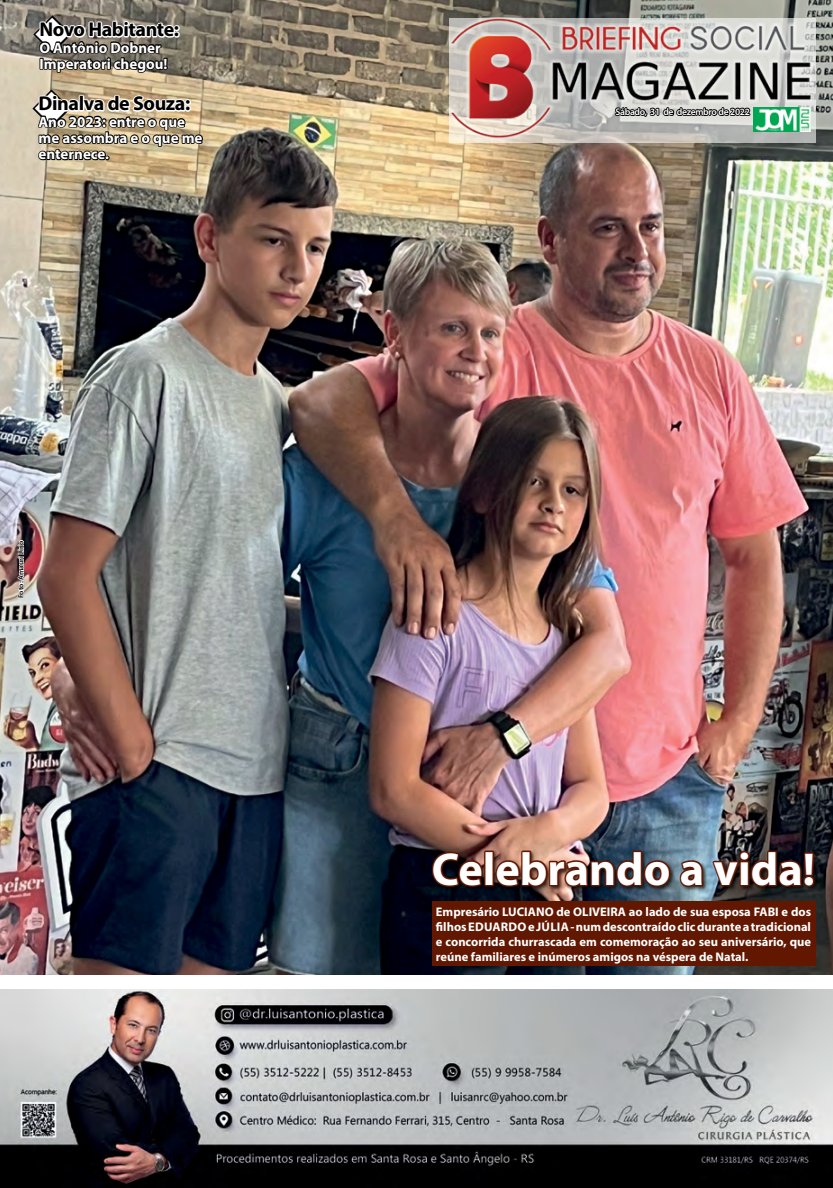
<style>
.page{position:relative;width:833px;height:1188px;background:#fff}
.page>*{position:absolute;margin:0;border:0;box-sizing:border-box;transform-origin:0 0}
.t1{font:700 46.25px "Myriad Pro";color:#fff}
.t2{font:700 20px "Myriad Pro";letter-spacing:-.02em;color:#000}
.t3{font:700 15px/16.2px "Myriad Pro";color:#fff}
.t4{font:700 12.5px/15px "Myriad Pro";color:#fff;text-align:justify}
.t5{font:600 9.62px "Myriad Pro";letter-spacing:-.03em;color:#fff}
.t6{font:600 7.5px "Myriad Pro";color:#000}
</style>
<div class="page">
<img style="left:0;top:0;width:833px;height:975px">
<svg style="left:17px;top:540px;width:8px;height:58px"></svg>
<div style="left:431px;top:849px;width:389px;height:42px;background:#000;opacity:.75"></div>
<svg style="left:430px;top:850px;width:54px;height:38px;background:#33130e"></svg>
<div style="left:484px;top:850px;width:10px;height:36px;border:3px solid #611700"></div>
<img style="left:494px;top:848px;width:178px;height:40px">
<svg style="left:678px;top:848px;width:138px;height:40px;background:#44312e"></svg>
<div style="left:432px;top:901px;width:383px;height:65px;background:#611700"></div>
<img style="left:0;top:989px;width:833px;height:198px">
<img style="left:450px;top:18px;width:364px;height:123px">
<svg style="left:613px;top:89px;width:138px;height:35px;background:#9d9c9a"></svg>
<img style="left:753px;top:108px;width:57px;height:24px">
<svg style="left:30px;top:0;width:174px;height:222px;background:#958a76"></svg>
<h2 class="t2" style="left:39px;top:16px;width:141px">Novo Habitante:</h2>
<p class="t3" style="left:39px;top:39px;width:130px">O Antônio Dobner<br>Imperatori chegou!</p>
<h2 class="t2" style="left:39px;top:90px;width:153px">Dinalva de Souza:</h2>
<p class="t3" style="left:39px;top:113px;width:165px">Ano 2023: entre o que me assombra e o que me enternece.</p>
<p class="t6" style="left:16px;top:598px;width:59px;rotate:-90deg">Foto: Amauri Lirio</p>
<p class="t5" style="left:615px;top:105px;width:136px">Sábado, 31 de dezembro de 2022</p>
<h1 class="t1" style="left:432px;top:838px;width:385px">Celebrando a vida!</h1>
<p class="t4" style="left:436px;top:903px;width:377px">Empresário LUCIANO de OLIVEIRA ao lado de sua esposa FABI e dos filhos EDUARDO e JÚLIA - num descontraído clic durante a tradicional e concorrida churrascada em comemoração ao seu aniversário, que reúne familiares e inúmeros amigos na véspera de Natal.</p>
</div>
